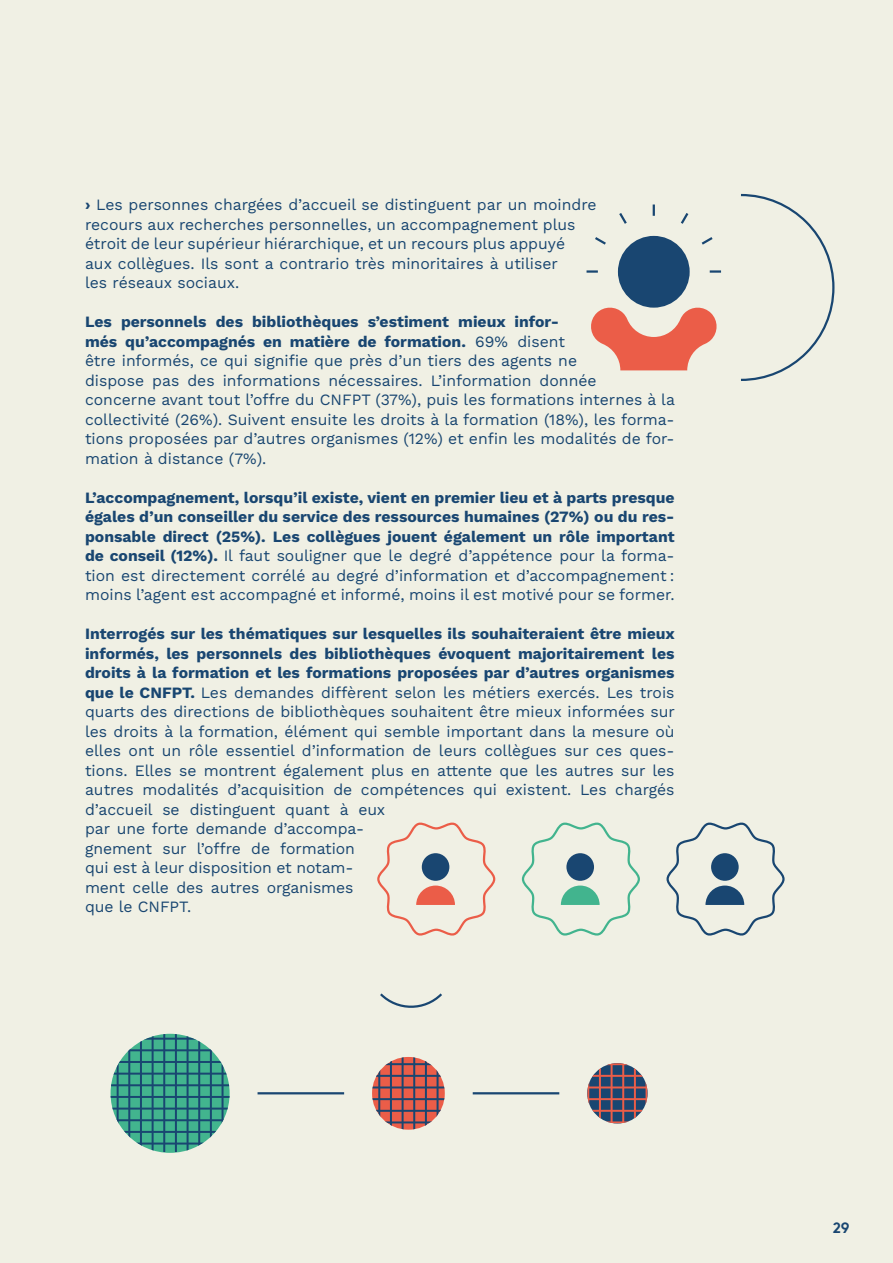
<style>
.page{position:relative;width:893px;height:1263px;background:#f0f0e4}
.page>*{position:absolute;margin:0;border:0;box-sizing:border-box;transform-origin:0 0}
.TXT_Courant{font:15.75px/19.5px "Work Sans";color:#194671}
.TXT_Courant-2{font:700 15.75px/19.5px "Work Sans";color:#194671;text-align:justify}
.t1{font:15px "Brown Bold Alt";color:#194671}
.s1{font-weight:700}
.s2{font-weight:400}
</style>
<div class="page">
<svg style="left:372px;top:1057px;width:73px;height:73px;background:#e05d4c"></svg>
<hr style="left:372px;top:1121px;width:73px;height:2px;background:#194671">
<hr style="left:372px;top:1110px;width:73px;height:2px;background:#194671">
<hr style="left:372px;top:1098px;width:73px;height:2px;background:#194671">
<hr style="left:372px;top:1086px;width:73px;height:2px;background:#194671">
<hr style="left:372px;top:1075px;width:73px;height:2px;background:#194671">
<hr style="left:372px;top:1063px;width:73px;height:2px;background:#194671">
<hr style="left:437px;top:1057px;width:2px;height:73px;background:#194671">
<hr style="left:425px;top:1057px;width:2px;height:73px;background:#194671">
<hr style="left:413px;top:1057px;width:2px;height:73px;background:#194671">
<hr style="left:402px;top:1057px;width:2px;height:73px;background:#194671">
<hr style="left:390px;top:1057px;width:2px;height:73px;background:#194671">
<hr style="left:378px;top:1057px;width:2px;height:73px;background:#194671">
<svg style="left:587px;top:1063px;width:61px;height:60px;background:#254970"></svg>
<hr style="left:587px;top:1121px;width:61px;height:2px;background:#eb5d48">
<hr style="left:587px;top:1110px;width:61px;height:2px;background:#eb5d48">
<hr style="left:587px;top:1098px;width:61px;height:2px;background:#eb5d48">
<hr style="left:587px;top:1086px;width:61px;height:2px;background:#eb5d48">
<hr style="left:587px;top:1075px;width:61px;height:2px;background:#eb5d48">
<hr style="left:587px;top:1063px;width:61px;height:2px;background:#eb5d48">
<hr style="left:646px;top:1063px;width:2px;height:60px;background:#eb5d48">
<hr style="left:634px;top:1063px;width:2px;height:60px;background:#eb5d48">
<hr style="left:622px;top:1063px;width:2px;height:60px;background:#eb5d48">
<hr style="left:611px;top:1063px;width:2px;height:60px;background:#eb5d48">
<hr style="left:599px;top:1063px;width:2px;height:60px;background:#eb5d48">
<hr style="left:587px;top:1063px;width:2px;height:60px;background:#eb5d48">
<svg style="left:111px;top:1034px;width:119px;height:119px;background:#40ad8c"></svg>
<hr style="left:111px;top:1142px;width:119px;height:2px;background:#194671">
<hr style="left:111px;top:1131px;width:119px;height:2px;background:#194671">
<hr style="left:111px;top:1119px;width:119px;height:2px;background:#194671">
<hr style="left:111px;top:1107px;width:119px;height:2px;background:#194671">
<hr style="left:111px;top:1096px;width:119px;height:2px;background:#194671">
<hr style="left:111px;top:1084px;width:119px;height:2px;background:#194671">
<hr style="left:111px;top:1073px;width:119px;height:1px;background:#194671">
<hr style="left:111px;top:1061px;width:119px;height:2px;background:#194671">
<hr style="left:111px;top:1049px;width:119px;height:2px;background:#194671">
<hr style="left:111px;top:1038px;width:119px;height:2px;background:#194671">
<hr style="left:222px;top:1034px;width:2px;height:118px;background:#194671">
<hr style="left:210px;top:1034px;width:2px;height:118px;background:#194671">
<hr style="left:198px;top:1034px;width:2px;height:118px;background:#194671">
<hr style="left:187px;top:1034px;width:2px;height:118px;background:#194671">
<hr style="left:175px;top:1034px;width:2px;height:118px;background:#194671">
<hr style="left:163px;top:1034px;width:2px;height:118px;background:#194671">
<hr style="left:152px;top:1034px;width:2px;height:118px;background:#194671">
<hr style="left:140px;top:1034px;width:2px;height:118px;background:#194671">
<hr style="left:128px;top:1034px;width:2px;height:118px;background:#194671">
<hr style="left:117px;top:1034px;width:2px;height:118px;background:#194671">
<svg style="left:591px;top:306px;width:126px;height:64px"></svg>
<div style="left:618px;top:236px;width:72px;height:72px;background:#194671;border-radius:50%"></div>
<svg style="left:586px;top:204px;width:136px;height:70px"></svg>
<svg style="left:741px;top:193px;width:94px;height:188px"></svg>
<svg style="left:377px;top:822px;width:408px;height:114px"></svg>
<svg style="left:380px;top:993px;width:62px;height:15px"></svg>
<hr style="left:258px;top:1092px;width:86px;height:2px;background:#194671">
<hr style="left:473px;top:1092px;width:86px;height:2px;background:#194671">
<p class="TXT_Courant" style="left:85px;top:194px;width:513px"><span class="s1">›</span> Les personnes chargées d’accueil se distinguent par un moindre recours aux recherches personnelles, un accompagnement plus étroit de leur supérieur hiérarchique, et un recours plus appuyé<br>aux collègues. Ils sont a contrario très minoritaires à utiliser<br>les réseaux sociaux.</p>
<p class="TXT_Courant" style="left:85px;top:311px;width:591px"><span class="s1">Les personnels des bibliothèques s’estiment mieux infor-<br>més qu’accompagnés en matière de formation.</span> 69% disent<br>être informés, ce qui signifie que près d’un tiers des agents ne<br>dispose pas des informations nécessaires. L’information donnée<br>concerne avant tout l’offre du CNFPT (37%), puis les formations internes à la collectivité (26%). Suivent ensuite les droits à la formation (18%), les forma&shy;tions proposées par d’autres organismes (12%) et enfin les modalités de for&shy;mation à distance (7%).</p>
<p class="TXT_Courant-2" style="left:85px;top:487px;width:591px">L’accompagnement, lorsqu’il existe, vient en premier lieu et à parts presque égales d’un conseiller du service des ressources humaines (27%) ou du res&shy;ponsable direct (25%). Les collègues jouent également un rôle important de conseil (12%). <span class="s2">Il faut souligner que le degré d’appétence pour la forma&shy;tion est directement corrélé au degré d’information et d’accompagnement : moins l’agent est accompagné et informé, moins il est motivé pour se former.</span></p>
<p class="TXT_Courant" style="left:85px;top:623px;width:591px"><span class="s1">Interrogés sur les thématiques sur lesquelles ils souhaiteraient être mieux informés, les personnels des bibliothèques évoquent majoritairement les droits à la formation et les formations proposées par d’autres organismes que le CNFPT.</span> Les demandes diffèrent selon les métiers exercés. Les trois quarts des directions de bibliothèques souhaitent être mieux informées sur les droits à la formation, élément qui semble important dans la mesure où elles ont un rôle essentiel d’information de leurs collègues sur ces ques&shy;tions. Elles se montrent également plus en attente que les autres sur les autres modalités d’acquisition de compétences qui existent. Les chargés d’accueil se distinguent quant à eux<br>par une forte demande d’accompa-<br>gnement sur l’offre de formation<br>qui est à leur disposition et notam-<br>ment celle des autres organismes<br>que le CNFPT.</p>
<p class="t1" style="left:833px;top:1216px;width:18px">29</p>
</div>
